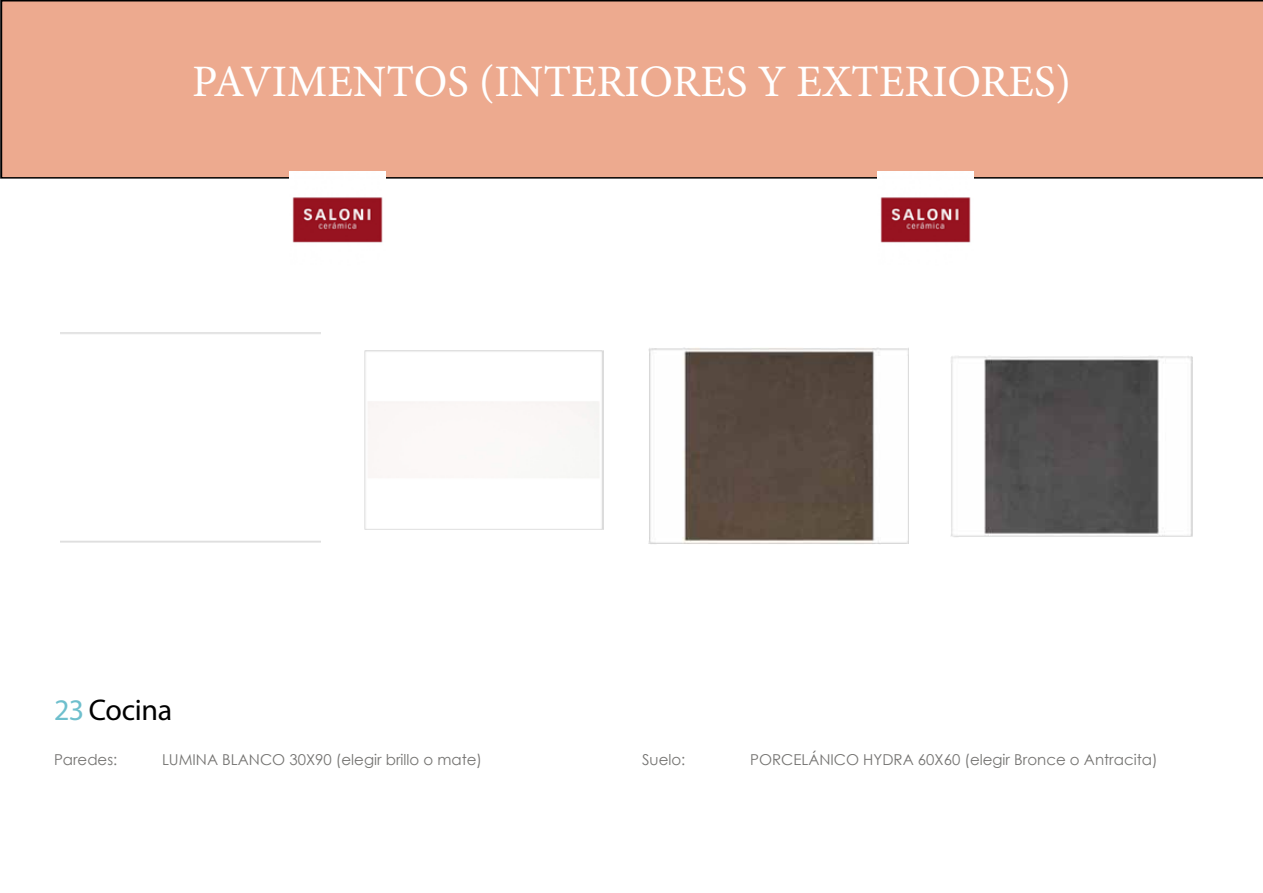
<style>
.page{position:relative;width:1263px;height:893px;background:#fff}
.page>*{position:absolute;margin:0;border:0;box-sizing:border-box;transform-origin:0 0}
.t1{font:45px "Minion Pro";color:#fff}
.t2{font:30px "Myriad Pro";letter-spacing:-.015em;color:#000}
.t3{font:15px "Century Gothic";color:#757472}
.s1{color:#6ebfcd}
</style>
<div class="page">
<svg style="left:0;top:0;width:1px;height:179px"></svg>
<img style="left:364px;top:350px;width:240px;height:180px">
<img style="left:648px;top:347px;width:260px;height:197px">
<img style="left:951px;top:355px;width:242px;height:182px">
<div style="left:1px;top:0;width:1262px;height:179px;background:#edaa8f"></div>
<img style="left:289px;top:171px;width:96px;height:72px">
<img style="left:877px;top:171px;width:96px;height:72px">
<h1 class="t1" style="left:192px;top:52px;width:880px">PAVIMENTOS (INTERIORES Y EXTERIORES)</h1>
<h2 class="t2" style="left:54px;top:691px;width:120px"><span class="s1">23</span> Cocina</h2>
<p class="t3" style="left:54px;top:750px;width:65px">Paredes:</p>
<p class="t3" style="left:162px;top:750px;width:322px">LUMINA BLANCO 30X90 (elegir brillo o mate)</p>
<p class="t3" style="left:642px;top:750px;width:45px">Suelo:</p>
<p class="t3" style="left:750px;top:750px;width:409px">PORCELÁNICO HYDRA 60X60 (elegir Bronce o Antracita)</p>
</div>
